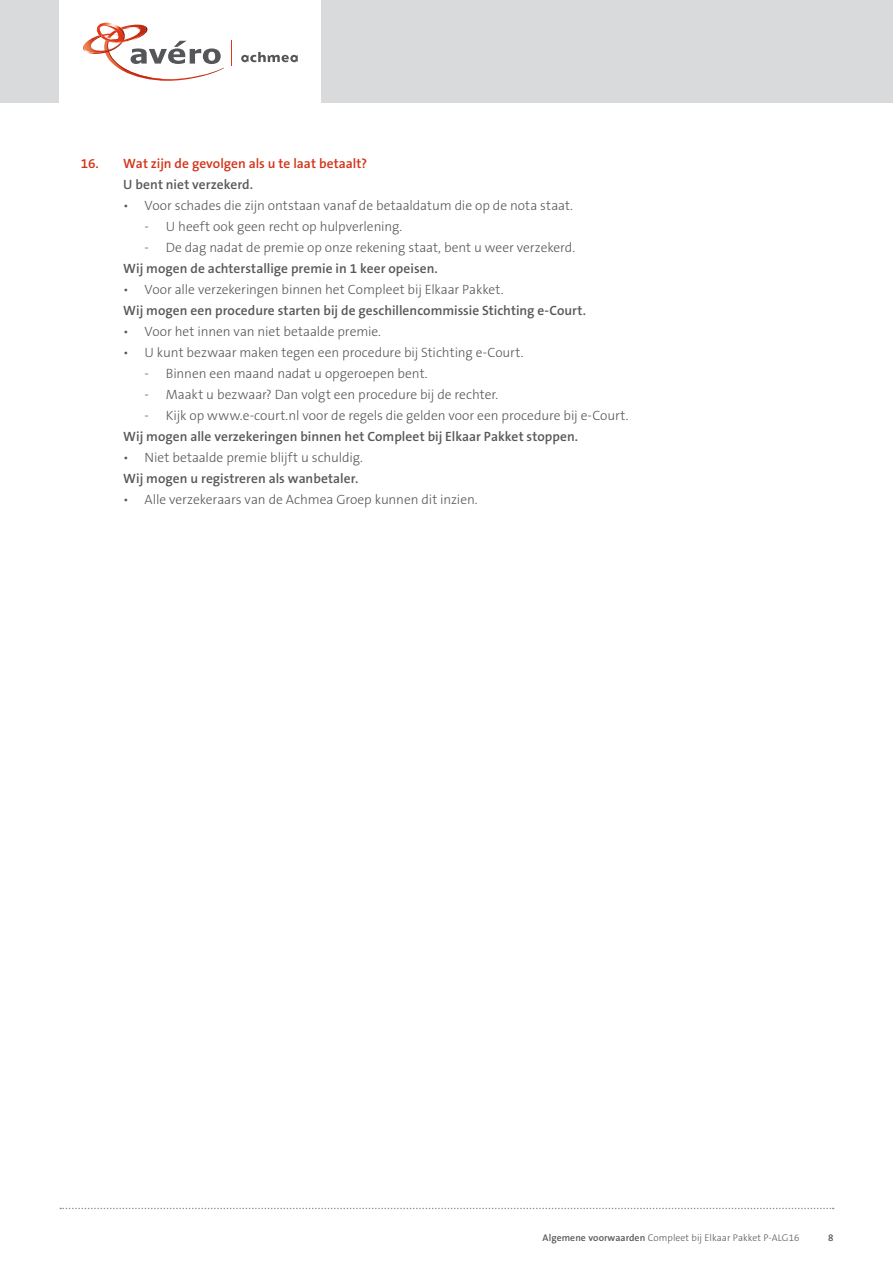
<style>
.page{position:relative;width:893px;height:1263px;background:#fff}
.page>*{position:absolute;margin:0;border:0;box-sizing:border-box;transform-origin:0 0}
.t1{font:300 13.5px "The Sans B3";letter-spacing:-.005em;color:#58585a}
.t2{font:600 13.5px "The Sans B6";letter-spacing:.005em;color:#58585a}
.t3{font:600 13.5px "The Sans B6";letter-spacing:-.005em;color:#d43217}
.t4{font:300 9.75px "The Sans B3";letter-spacing:.005em;color:#58585a}
.s1{font-family:"The Sans B6";font-weight:600}
</style>
<div class="page">
<div style="left:0;top:0;width:893px;height:103px;background:#d9dadb"></div>
<div style="left:60px;top:0;width:261px;height:103px;background:#fff"></div>
<svg style="left:241px;top:52px;width:57px;height:10px"></svg>
<svg style="left:83px;top:22px;width:141px;height:59px"></svg>
<svg style="left:231px;top:41px;width:1px;height:25px"></svg>
<svg style="left:60px;top:1208px;width:774px;height:1px"></svg>
<p class="t3" style="left:81px;top:156px;width:288px">16. Wat zijn de gevolgen als u te laat betaalt?</p>
<p class="t2" style="left:123px;top:177px;width:131px">U bent niet verzekerd.</p>
<p class="t1" style="left:123px;top:199px;width:451px">• Voor schades die zijn ontstaan vanaf de betaaldatum die op de nota staat.</p>
<p class="t1" style="left:145px;top:220px;width:259px">- U heeft ook geen recht op hulpverlening.</p>
<p class="t1" style="left:145px;top:241px;width:432px">- De dag nadat de premie op onze rekening staat, bent u weer verzekerd.</p>
<p class="t2" style="left:123px;top:261px;width:316px">Wij mogen de achterstallige premie in 1 keer opeisen.</p>
<p class="t1" style="left:123px;top:283px;width:382px">• Voor alle verzekeringen binnen het Compleet bij Elkaar Pakket.</p>
<p class="t2" style="left:123px;top:303px;width:464px">Wij mogen een procedure starten bij de geschillencommissie Stichting e-Court.</p>
<p class="t1" style="left:123px;top:325px;width:259px">• Voor het innen van niet betaalde premie.</p>
<p class="t1" style="left:123px;top:346px;width:402px">• U kunt bezwaar maken tegen een procedure bij Stichting e-Court.</p>
<p class="t1" style="left:145px;top:367px;width:285px">- Binnen een maand nadat u opgeroepen bent.</p>
<p class="t1" style="left:145px;top:388px;width:355px">- Maakt u bezwaar? Dan volgt een procedure bij de rechter.</p>
<p class="t1" style="left:145px;top:409px;width:485px">- Kijk op www.e-court.nl voor de regels die gelden voor een procedure bij e-Court.</p>
<p class="t2" style="left:123px;top:429px;width:456px">Wij mogen alle verzekeringen binnen het Compleet bij Elkaar Pakket stoppen.</p>
<p class="t1" style="left:123px;top:451px;width:241px">• Niet betaalde premie blijft u schuldig.</p>
<p class="t2" style="left:123px;top:471px;width:236px">Wij mogen u registreren als wanbetaler.</p>
<p class="t1" style="left:123px;top:493px;width:356px">• Alle verzekeraars van de Achmea Groep kunnen dit inzien.</p>
<p class="t4" style="left:543px;top:1233px;width:258px"><span class="s1">Algemene voorwaarden</span> Compleet bij Elkaar Pakket P-ALG16</p>
<p class="t4" style="left:828px;top:1233px;width:7px">8</p>
</div>
